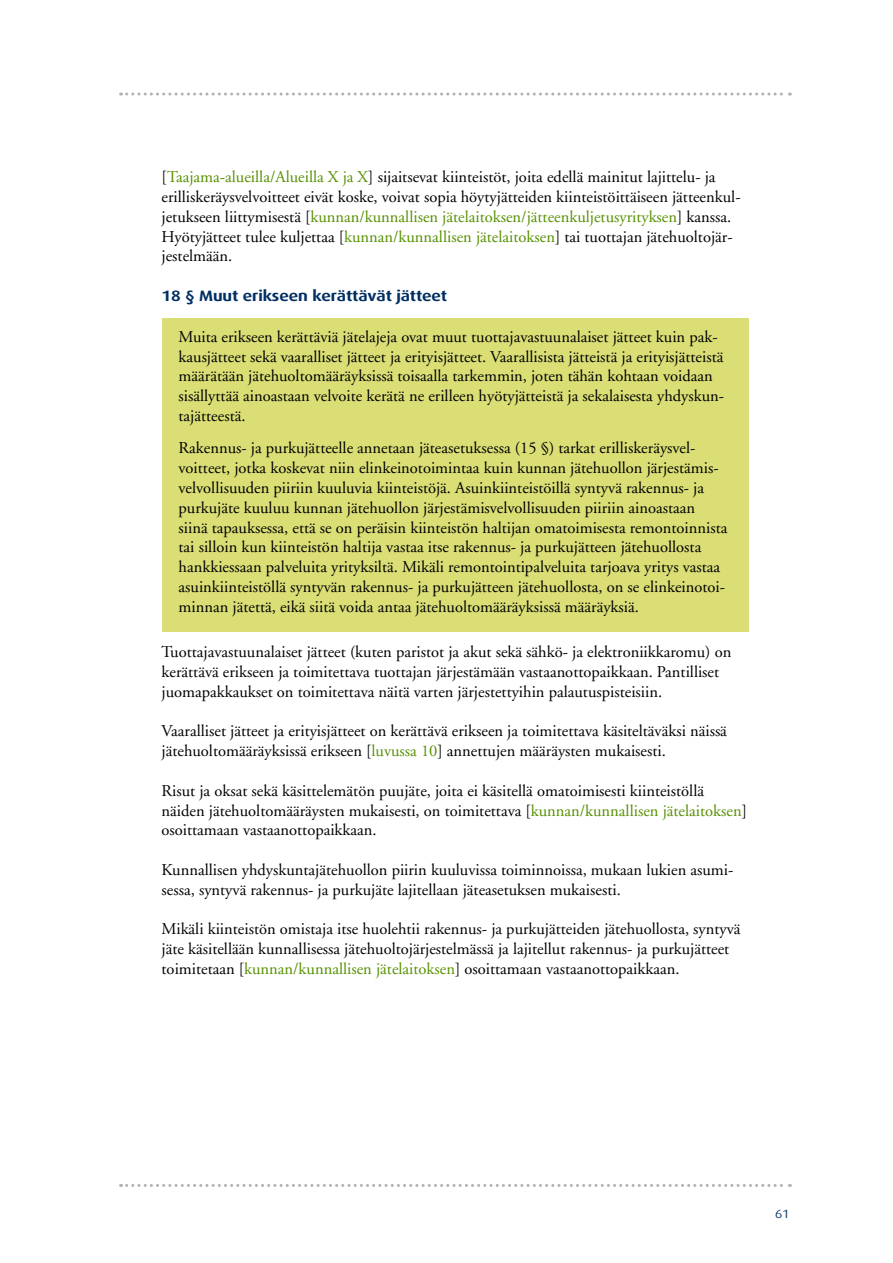
<style>
.page{position:relative;width:893px;height:1263px;background:#fff}
.page>*{position:absolute;margin:0;border:0;box-sizing:border-box;transform-origin:0 0}
.t1{font:16.5px/19.8px "Adobe Garamond";color:#000}
.t2{font:700 15px "Dax Wide";letter-spacing:-.005em;color:#002f63}
.t3{font:12px "Dax Wide";color:#002f63}
.s1{color:#579000}
</style>
<div class="page">
<svg style="left:121px;top:93px;width:669px;height:3px"></svg>
<svg style="left:121px;top:1184px;width:669px;height:3px"></svg>
<div style="left:162px;top:318px;width:586px;height:313px;background:#dade75"></div>
<p class="t1" style="left:162px;top:167px;width:580px">[<span class="s1">Taajama-alueilla/Alueilla X ja X</span>] sijaitsevat kiinteistöt, joita edellä mainitut lajittelu- ja erilliskeräysvelvoitteet eivät koske, voivat sopia höytyjätteiden kiinteistöittäiseen jätteenkul&shy;jetukseen liittymisestä [<span class="s1">kunnan/kunnallisen jätelaitoksen/jätteenkuljetusyrityksen</span>] kanssa.<br>Hyötyjätteet tulee kuljettaa [<span class="s1">kunnan/kunnallisen jätelaitoksen</span>] tai tuottajan jätehuoltojär&shy;jestelmään.</p>
<p class="t2" style="left:162px;top:287px;width:287px">18 § Muut erikseen kerättävät jätteet</p>
<p class="t1" style="left:179px;top:327px;width:547px">Muita erikseen kerättäviä jätelajeja ovat muut tuottajavastuunalaiset jätteet kuin pak&shy;kausjätteet sekä vaaralliset jätteet ja erityisjätteet. Vaarallisista jätteistä ja erityisjätteistä määrätään jätehuoltomääräyksissä toisaalla tarkemmin, joten tähän kohtaan voidaan sisällyttää ainoastaan velvoite kerätä ne erilleen hyötyjätteistä ja sekalaisesta yhdyskun&shy;tajätteestä.</p>
<p class="t1" style="left:179px;top:439px;width:550px">Rakennus- ja purkujätteelle annetaan jäteasetuksessa (15 §) tarkat erilliskeräysvel&shy;voitteet, jotka koskevat niin elinkeinotoimintaa kuin kunnan jätehuollon järjestämis&shy;velvollisuuden piiriin kuuluvia kiinteistöjä. Asuinkiinteistöillä syntyvä rakennus- ja purkujäte kuuluu kunnan jätehuollon järjestämisvelvollisuuden piiriin ainoastaan siinä tapauksessa, että se on peräisin kiinteistön haltijan omatoimisesta remontoinnista tai silloin kun kiinteistön haltija vastaa itse rakennus- ja purkujätteen jätehuollosta hankkiessaan palveluita yrityksiltä. Mikäli remontointipalveluita tarjoava yritys vastaa asuinkiinteistöllä syntyvän rakennus- ja purkujätteen jätehuollosta, on se elinkeinotoi&shy;minnan jätettä, eikä siitä voida antaa jätehuoltomääräyksissä määräyksiä.</p>
<p class="t1" style="left:162px;top:642px;width:571px">Tuottajavastuunalaiset jätteet (kuten paristot ja akut sekä sähkö- ja elektroniikkaromu) on kerättävä erikseen ja toimitettava tuottajan järjestämään vastaanottopaikkaan. Pantilliset juomapakkaukset on toimitettava näitä varten järjestettyihin palautuspisteisiin.</p>
<p class="t1" style="left:162px;top:722px;width:567px">Vaaralliset jätteet ja erityisjätteet on kerättävä erikseen ja toimitettava käsiteltäväksi näissä jätehuoltomääräyksissä erikseen [<span class="s1">luvussa 10</span>] annettujen määräysten mukaisesti.</p>
<p class="t1" style="left:162px;top:781px;width:587px">Risut ja oksat sekä käsittelemätön puujäte, joita ei käsitellä omatoimisesti kiinteistöllä näiden jätehuoltomääräysten mukaisesti, on toimitettava [<span class="s1">kunnan/kunnallisen jätelaitoksen</span>] osoittamaan vastaanottopaikkaan.</p>
<p class="t1" style="left:162px;top:860px;width:573px">Kunnallisen yhdyskuntajätehuollon piirin kuuluvissa toiminnoissa, mukaan lukien asumi&shy;sessa, syntyvä rakennus- ja purkujäte lajitellaan jäteasetuksen mukaisesti.</p>
<p class="t1" style="left:162px;top:920px;width:580px">Mikäli kiinteistön omistaja itse huolehtii rakennus- ja purkujätteiden jätehuollosta, syntyvä jäte käsitellään kunnallisessa jätehuoltojärjestelmässä ja lajitellut rakennus- ja purkujätteet toimitetaan [<span class="s1">kunnan/kunnallisen jätelaitoksen</span>] osoittamaan vastaanottopaikkaan.</p>
<p class="t3" style="left:775px;top:1206px;width:16px">61</p>
</div>
